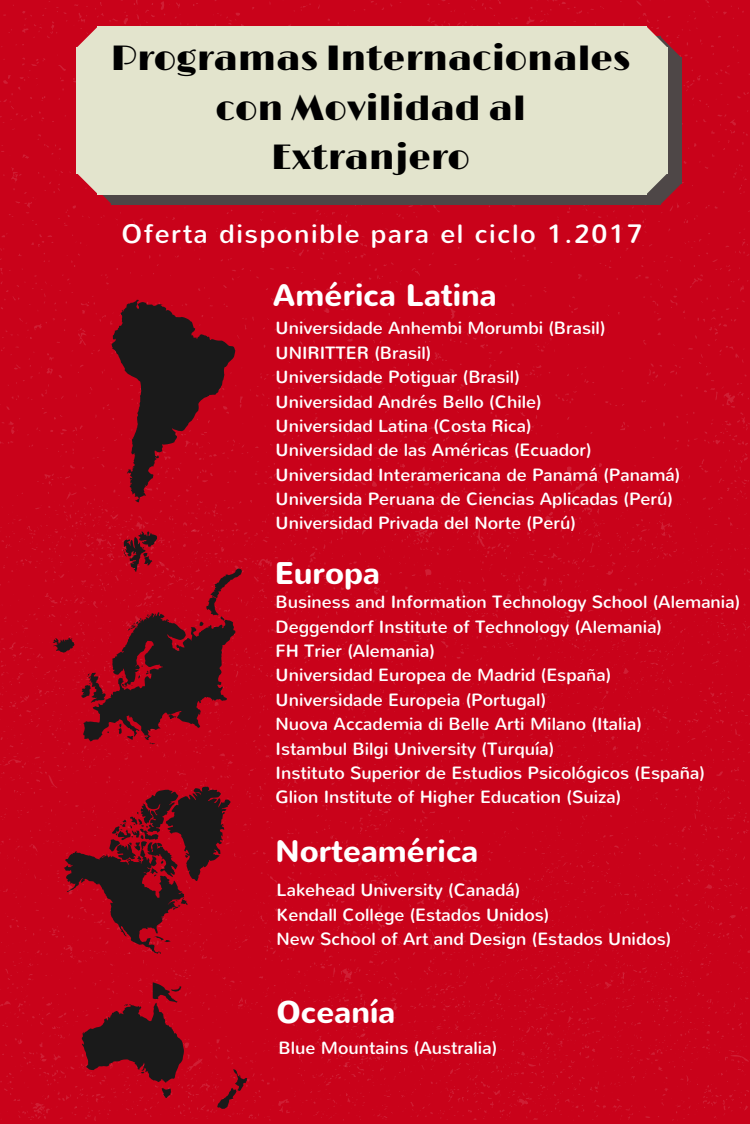
<style>
.page{position:relative;width:750px;height:1124px;background:#fff}
.page>*{position:absolute;margin:0;border:0;box-sizing:border-box;transform-origin:0 0}
.t1{font:35.38px/49.8px "Limelight";color:#000;text-align:center}
.t2{font:700 31px "Nunito";color:#fff}
.t3{font:26.5px "Nunito";letter-spacing:.06em;color:#fff}
.t4{font:17.62px/24.4px "Nunito";color:#fff}
</style>
<div class="page">
<div style="left:0;top:0;width:750px;height:1122px;background:#c9021a"></div>
<div style="left:0;top:501px;width:750px;height:620px;background:#c9021a"></div>
<div style="left:111px;top:183px;width:550px;height:21px;background:#4e4747"></div>
<div style="left:661px;top:57px;width:21px;height:127px;background:#4e4747"></div>
<svg style="left:647px;top:174px;width:35px;height:30px"></svg>
<svg style="left:77px;top:174px;width:35px;height:30px"></svg>
<div style="left:97px;top:173px;width:550px;height:21px;background:#e3e4cd"></div>
<div style="left:647px;top:47px;width:21px;height:127px;background:#e3e4cd"></div>
<div style="left:97px;top:27px;width:550px;height:21px;background:#e3e4cd"></div>
<div style="left:77px;top:47px;width:21px;height:127px;background:#e3e4cd"></div>
<div style="left:97px;top:47px;width:550px;height:127px;background:#e3e4cd"></div>
<svg style="left:77px;top:27px;width:20px;height:20px"></svg>
<svg style="left:647px;top:27px;width:35px;height:30px"></svg>
<svg style="left:112px;top:300px;width:123px;height:202px;background:#780d1a"></svg>
<svg style="left:53px;top:531px;width:189px;height:213px;background:#98091a"></svg>
<svg style="left:64px;top:786px;width:167px;height:168px;background:#8a0a1a"></svg>
<svg style="left:82px;top:982px;width:165px;height:127px;background:#9b081a"></svg>
<h1 class="t1" style="left:111px;top:34px;width:521px">Programas Internacionales con Movilidad al<br>Extranjero</h1>
<h3 class="t3" style="left:121px;top:217px;width:523px">Oferta disponible para el ciclo 1.2017</h3>
<h2 class="t2" style="left:273px;top:275px;width:226px">América Latina</h2>
<p class="t4" style="left:276px;top:316px;width:406px">Universidade Anhembi Morumbi (Brasil)<br>UNIRITTER (Brasil)<br>Universidade Potiguar (Brasil)<br>Universidad Andrés Bello (Chile)<br>Universidad Latina (Costa Rica)<br>Universidad de las Américas (Ecuador)<br>Universidad Interamericana de Panamá (Panamá)<br>Universida Peruana de Ciencias Aplicadas (Perú)<br>Universidad Privada del Norte (Perú)</p>
<h2 class="t2" style="left:275px;top:552px;width:107px">Europa</h2>
<p class="t4" style="left:276px;top:590px;width:466px">Business and Information Technology School (Alemania)<br>Deggendorf Institute of Technology (Alemania)<br>FH Trier (Alemania)<br>Universidad Europea de Madrid (España)<br>Universidade Europeia (Portugal)<br>Nuova Accademia di Belle Arti Milano (Italia)<br>Istambul Bilgi University (Turquía)<br>Instituto Superior de Estudios Psicológicos (España)<br>Glion Institute of Higher Education (Suiza)</p>
<h2 class="t2" style="left:276px;top:831px;width:204px">Norteamérica</h2>
<p class="t4" style="left:277px;top:878px;width:396px">Lakehead University (Canadá)<br>Kendall College (Estados Unidos)<br>New School of Art and Design (Estados Unidos)</p>
<h2 class="t2" style="left:277px;top:991px;width:120px">Oceanía</h2>
<p class="t4" style="left:278px;top:1035px;width:220px">Blue Mountains (Australia)</p>
</div>
